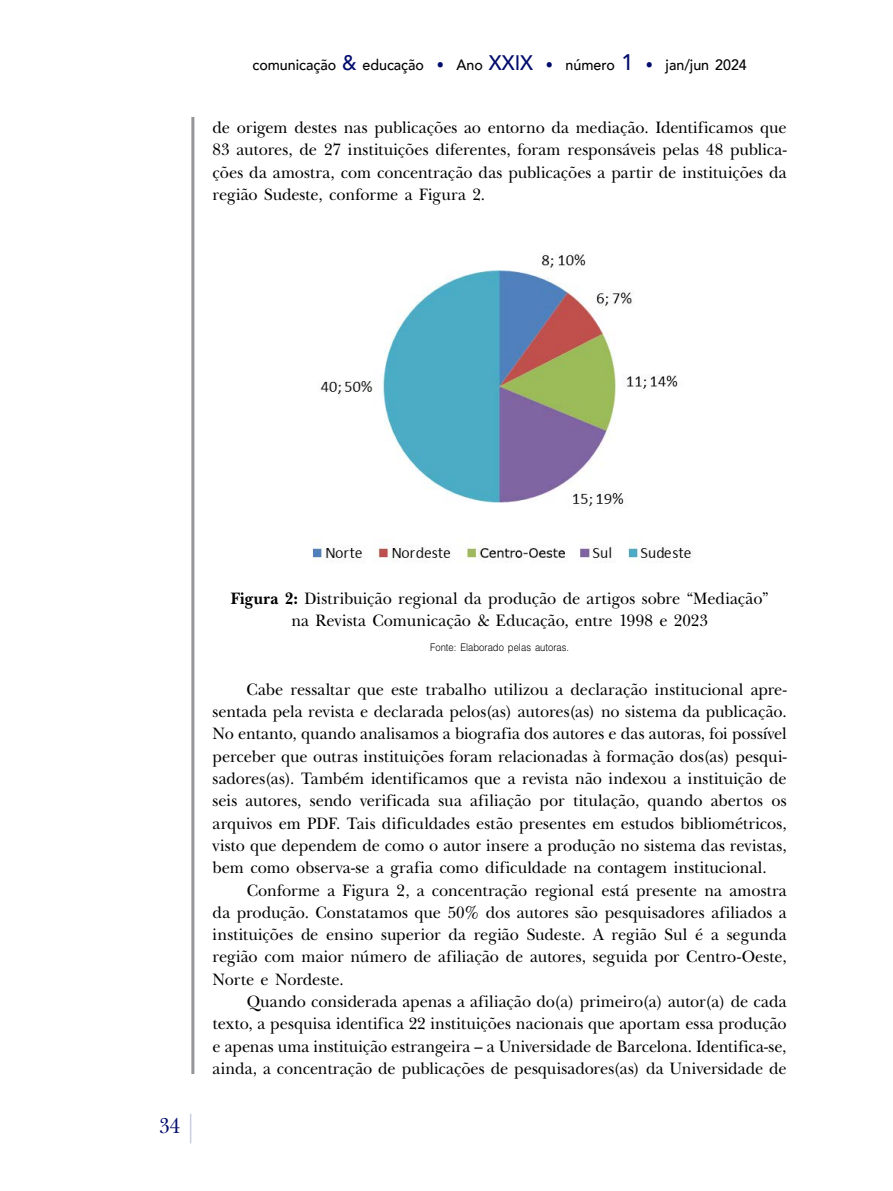
<style>
.page{position:relative;width:893px;height:1191px;background:#fff}
.page>*{position:absolute;margin:0;border:0;box-sizing:border-box;transform-origin:0 0}
.t1{font:22.5px "New Baskerville Std";color:#000b6b;scale:.9 1}
.t2{font:17.25px/22.4px "New Baskerville Std";color:#000;text-align:justify;scale:.95 1}
.t3{font:500 15px "Avenir";color:#000;scale:.95 1}
.t4{font:300 10.5px "Helvetica LT Std";color:#000;scale:.9 1}
.s1{font-size:21px;color:#000b6b}
.s2{color:#000b6b}
.s3{font-size:22.5px;color:#000b6b}
.s4{font-weight:700}
</style>
<div class="page">
<hr style="left:191px;top:117px;width:3px;height:957px;background:#939598">
<hr style="left:190px;top:1113px;width:1px;height:30px;background:#cccee1">
<img style="left:312px;top:253px;width:379px;height:310px">
<p class="t3" style="left:252px;top:52px;width:522px">comunicação <span class="s1">&amp;</span> educação <span class="s2">•</span> Ano <span class="s1">XXIX</span> <span class="s2">•</span> número <span class="s3">1</span> <span class="s2">•</span> jan/jun 2024</p>
<p class="t2" style="left:213px;top:116px;width:606px">de origem destes nas publicações ao entorno da mediação. Identificamos que 83 autores, de 27 instituições diferentes, foram responsáveis pelas 48 publica&shy;ções da amostra, com concentração das publicações a partir de instituições da região Sudeste, conforme a Figura 2.</p>
<h1 class="t1" style="left:159px;top:1112px;width:25px">34</h1>
<p class="t2" style="left:231px;top:587px;width:568px;text-align:center"><span class="s4">Figura 2:</span> Distribuição regional da produção de artigos sobre “Mediação” na Revista Comunicação &amp; Educação, entre 1998 e 2023</p>
<p class="t4" style="left:430px;top:641px;width:156px">Fonte: Elaborado pelas autoras.</p>
<p class="t2" style="left:213px;top:678px;width:606px;text-indent:34px">Cabe ressaltar que este trabalho utilizou a declaração institucional apre&shy;sentada pela revista e declarada pelos(as) autores(as) no sistema da publicação.<br>No entanto, quando analisamos a biografia dos autores e das autoras, foi possível perceber que outras instituições foram relacionadas à formação dos(as) pesqui&shy;sadores(as). Também identificamos que a revista não indexou a instituição de seis autores, sendo verificada sua afiliação por titulação, quando abertos os arquivos em PDF. Tais dificuldades estão presentes em estudos bibliométricos, visto que dependem de como o autor insere a produção no sistema das revistas, bem como observa-se a grafia como dificuldade na contagem institucional.</p>
<p class="t2" style="left:213px;top:879px;width:606px;text-indent:34px">Conforme a Figura 2, a concentração regional está presente na amostra da produção. Constatamos que 50% dos autores são pesquisadores afiliados a instituições de ensino superior da região Sudeste. A região Sul é a segunda região com maior número de afiliação de autores, seguida por Centro-Oeste, Norte e Nordeste.</p>
<p class="t2" style="left:213px;top:990px;width:606px;text-indent:34px">Quando considerada apenas a afiliação do(a) primeiro(a) autor(a) de cada texto, a pesquisa identifica 22 instituições nacionais que aportam essa produção e apenas uma instituição estrangeira – a Universidade de Barcelona. Identifica-se, ainda, a concentração de publicações de pesquisadores(as) da Universidade de</p>
</div>
